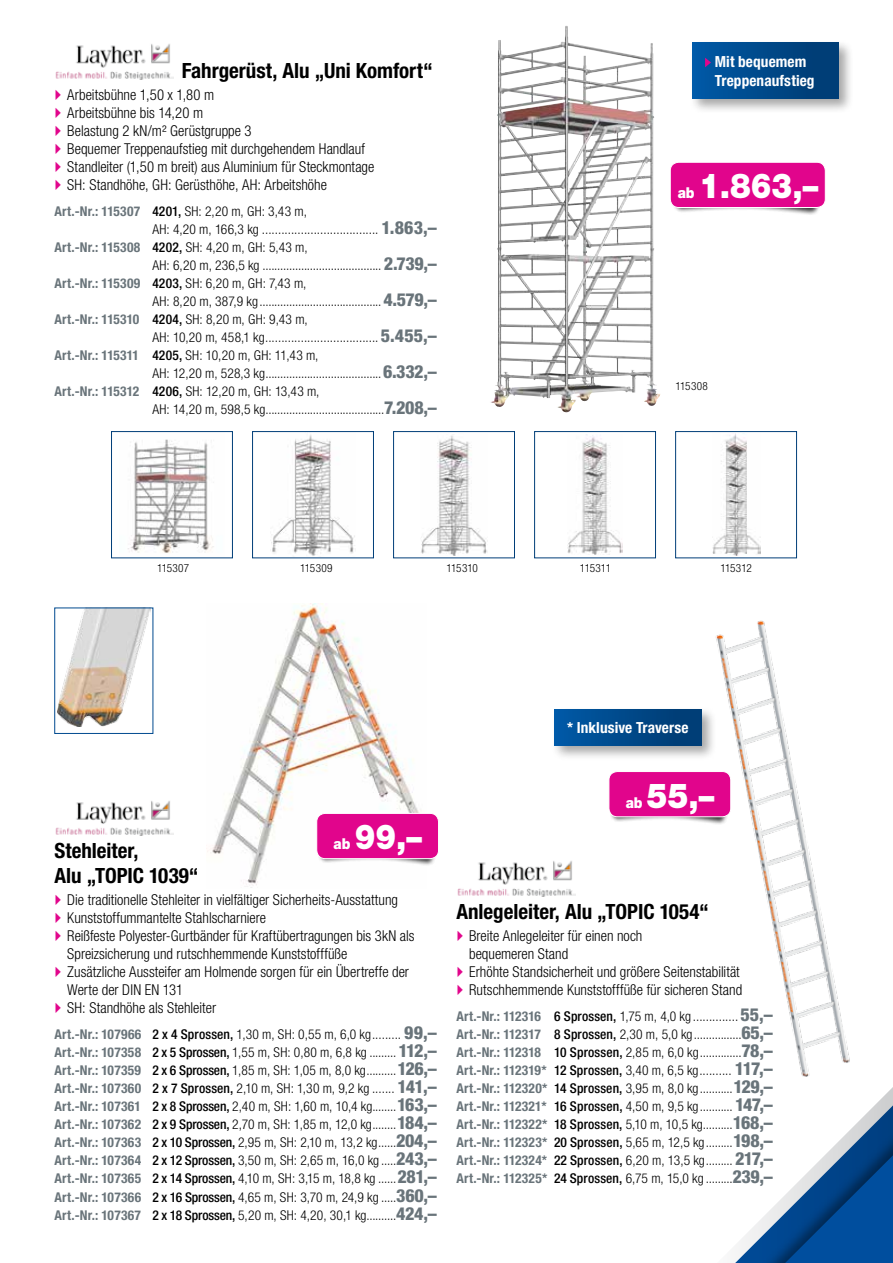
<style>
.page{position:relative;width:893px;height:1263px;background:#fff}
.page>*{position:absolute;margin:0;border:0;box-sizing:border-box;transform-origin:0 0}
.t1{font:900 34.5px "Helvetica Neue AFF 95";color:#fff;scale:.9 1}
.t2{font:21px/25.2px "Helvetica Neue Cnd AFF 77 Bd Cn";color:#000}
.t3{font:18px "Helvetica Neue Cnd AFF 87 Hv Cn";letter-spacing:-.02em;color:#69747a}
.t4{font:15.3px/18.5px "Helvetica Neue Cnd AFF 77 Bd Cn";letter-spacing:.005em;color:#fff}
.t5{font:15px/18px "Helvetica Neue Cnd AFF 47 Lt Cn";color:#000}
.t6{font:900 15px "Helvetica Neue AFF 95";color:#fff;scale:.9 1}
.t7{font:13.5px/18px "Helvetica Neue Cnd AFF 47 Lt Cn";letter-spacing:.015em;color:#000}
.t8{font:13.5px "Helvetica Neue Cnd AFF 77 Bd Cn";letter-spacing:.02em;color:#69747a}
.t9{font:11.25px "Helvetica Neue Cnd AFF 47 Lt Cn";letter-spacing:-.01em;color:#000}
.s1{font-family:"Helvetica Neue Cnd AFF 77 Bd Cn";color:#69747a}
.s2{font-family:"Helvetica Neue Cnd AFF 67 Med Cond"}
.s3{font-family:"Helvetica Neue Cnd AFF 87 Hv Cn";font-size:18px;color:#69747a}
.s4{font-family:"Helvetica Neue Cnd AFF 67 Med Cond";color:#000}
.s5{font-family:"Helvetica Neue Cnd AFF 47 Lt Cn";color:#000}
</style>
<div class="page">
<svg style="left:735px;top:1087px;width:158px;height:176px"></svg>
<img style="left:55px;top:44px;width:118px;height:35px">
<img style="left:491px;top:26px;width:170px;height:387px">
<img style="left:128px;top:439px;width:86px;height:114px">
<div style="left:111px;top:431px;width:122px;height:127px;border:1px solid #003e78"></div>
<img style="left:271px;top:434px;width:84px;height:122px">
<div style="left:252px;top:431px;width:122px;height:127px;border:1px solid #003e78"></div>
<img style="left:421px;top:435px;width:66px;height:121px">
<div style="left:393px;top:431px;width:122px;height:127px;border:1px solid #003e78"></div>
<img style="left:568px;top:435px;width:54px;height:119px">
<div style="left:534px;top:431px;width:122px;height:127px;border:1px solid #003e78"></div>
<img style="left:712px;top:434px;width:48px;height:122px">
<div style="left:675px;top:431px;width:122px;height:127px;border:1px solid #003e78"></div>
<img style="left:207px;top:603px;width:213px;height:285px">
<img style="left:55px;top:801px;width:118px;height:35px">
<img style="left:457px;top:861px;width:118px;height:35px">
<img style="left:715px;top:620px;width:135px;height:457px">
<div style="left:318px;top:819px;width:118px;height:48px;background:#000;opacity:.8"></div>
<div style="left:317px;top:813px;width:122px;height:46px;background:#e1058c;border-radius:9px"></div>
<div style="left:316px;top:813px;width:123px;height:46px;border:1px solid #fff;border-radius:9px"></div>
<div style="left:610px;top:777px;width:119px;height:48px;background:#000;opacity:.8"></div>
<div style="left:609px;top:771px;width:122px;height:46px;background:#e1058c;border-radius:9px"></div>
<div style="left:609px;top:771px;width:122px;height:46px;border:1px solid #fff;border-radius:9px"></div>
<div style="left:673px;top:167px;width:148px;height:49px;background:#000;opacity:.8"></div>
<div style="left:670px;top:162px;width:155px;height:45px;background:#e1058c;border-radius:9px"></div>
<div style="left:670px;top:162px;width:156px;height:46px;border:1px solid #fff;border-radius:9px"></div>
<div style="left:689px;top:39px;width:164px;height:75px;background:#000;opacity:.35"></div>
<div style="left:692px;top:42px;width:147px;height:56px;background:linear-gradient(to right,#0059a6,#003a6f)"></div>
<div style="left:551px;top:706px;width:166px;height:55px;background:#000;opacity:.35"></div>
<div style="left:554px;top:709px;width:147px;height:37px;background:linear-gradient(to right,#0059a6,#003a70)"></div>
<img style="left:57px;top:610px;width:94px;height:116px">
<svg style="left:705px;top:58px;width:9px;height:10px"></svg>
<h2 class="t2" style="left:182px;top:58px;width:253px">Fahrgerüst, Alu „Uni Komfort“</h2>
<p class="t5" style="left:67px;top:85px;width:309px">Arbeitsbühne 1,50 x 1,80 m<br>Arbeitsbühne bis 14,20 m<br>Belastung 2 kN/m² Gerüstgruppe 3<br>Bequemer Treppenaufstieg mit durchgehendem Handlauf Standleiter (1,50 m breit) aus Aluminium für Steckmontage SH: Standhöhe, GH: Gerüsthöhe, AH: Arbeitshöhe</p>
<p class="t7" style="left:152px;top:202px;width:156px;text-indent:-98px"><span class="s1">Art.-Nr.: 115307</span> <span class="s2">4201,</span> SH: 2,20 m, GH: 3,43 m,<br>AH: 4,20 m, 166,3 kg</p>
<h3 class="t3" style="left:382px;top:217px;width:57px">1.863,–</h3>
<p class="t7" style="left:152px;top:238px;width:157px;text-indent:-98px"><span class="s1">Art.-Nr.: 115308</span> <span class="s2">4202,</span> SH: 4,20 m, GH: 5,43 m,<br>AH: 6,20 m, 236,5 kg</p>
<p class="t7" style="left:152px;top:274px;width:156px;text-indent:-98px"><span class="s1">Art.-Nr.: 115309</span> <span class="s2">4203,</span> SH: 6,20 m, GH: 7,43 m,<br>AH: 8,20 m, 387,9 kg</p>
<p class="t7" style="left:152px;top:310px;width:157px;text-indent:-98px"><span class="s1">Art.-Nr.: 115310</span> <span class="s2">4204,</span> SH: 8,20 m, GH: 9,43 m,<br>AH: 10,20 m, 458,1 kg</p>
<p class="t7" style="left:152px;top:346px;width:168px;text-indent:-98px"><span class="s1">Art.-Nr.: 115311</span> <span class="s2">4205,</span> SH: 10,20 m, GH: 11,43 m,<br>AH: 12,20 m, 528,3 kg</p>
<p class="t7" style="left:152px;top:382px;width:169px;text-indent:-98px"><span class="s1">Art.-Nr.: 115312</span> <span class="s2">4206,</span> SH: 12,20 m, GH: 13,43 m,<br>AH: 14,20 m, 598,5 kg</p>
<h3 class="t3" style="left:384px;top:253px;width:54px">2.739,–</h3>
<h3 class="t3" style="left:383px;top:289px;width:55px">4.579,–</h3>
<h3 class="t3" style="left:381px;top:325px;width:57px">5.455,–</h3>
<h3 class="t3" style="left:383px;top:361px;width:55px">6.332,–</h3>
<h3 class="t3" style="left:384px;top:397px;width:54px">7.208,–</h3>
<p class="t4" style="left:715px;top:52px;width:101px">Mit bequemem<br>Treppenaufstieg</p>
<p class="t6" style="left:678px;top:184px;width:20px">ab</p>
<h1 class="t1" style="left:699px;top:165px;width:134px">1.863,–</h1>
<p class="t9" style="left:675px;top:380px;width:34px">115308</p>
<p class="t9" style="left:157px;top:562px;width:34px">115307</p>
<p class="t9" style="left:300px;top:562px;width:34px">115309</p>
<p class="t9" style="left:446px;top:562px;width:33px">115310</p>
<p class="t9" style="left:580px;top:562px;width:33px">115311</p>
<p class="t9" style="left:720px;top:562px;width:33px">115312</p>
<p class="t4" style="left:567px;top:718px;width:123px">* Inklusive Traverse</p>
<h1 class="t1" style="left:355px;top:816px;width:76px">99,–</h1>
<p class="t6" style="left:333px;top:835px;width:20px">ab</p>
<h2 class="t2" style="left:55px;top:838px;width:146px">Stehleiter,<br>Alu „TOPIC 1039“</h2>
<p class="t5" style="left:67px;top:890px;width:349px">Die traditionelle Stehleiter in vielfältiger Sicherheits-Ausstattung Kunststoffummantelte Stahlscharniere<br>Reißfeste Polyester-Gurtbänder für Kraftübertragungen bis 3kN als Spreizsicherung und rutschhemmende Kunststofffüße<br>Zusätzliche Aussteifer am Holmende sorgen für ein Übertreffe der Werte der DIN EN 131<br>SH: Standhöhe als Stehleiter</p>
<p class="t7" style="left:55px;top:1025px;width:318px"><span class="s1">Art.-Nr.: 107966</span> <span class="s2">2 x 4 Sprossen,</span> 1,30 m, SH: 0,55 m, 6,0 kg</p>
<h3 class="t3" style="left:404px;top:1022px;width:34px">99,–</h3>
<p class="t7" style="left:55px;top:1043px;width:314px"><span class="s1">Art.-Nr.: 107358</span> <span class="s2">2 x 5 Sprossen,</span> 1,55 m, SH: 0,80 m, 6,8 kg</p>
<h3 class="t3" style="left:399px;top:1040px;width:40px">112,–</h3>
<p class="t7" style="left:55px;top:1061px;width:313px"><span class="s1">Art.-Nr.: 107359</span> <span class="s2">2 x 6 Sprossen,</span> 1,85 m, SH: 1,05 m, 8,0 kg</p>
<h3 class="t3" style="left:397px;top:1058px;width:41px">126,–</h3>
<p class="t7" style="left:55px;top:1079px;width:316px"><span class="s1">Art.-Nr.: 107360</span> <span class="s2">2 x 7 Sprossen,</span> 2,10 m, SH: 1,30 m, 9,2 kg</p>
<h3 class="t3" style="left:398px;top:1076px;width:41px">141,–</h3>
<p class="t7" style="left:55px;top:1097px;width:319px"><span class="s1">Art.-Nr.: 107361</span> <span class="s2">2 x 8 Sprossen,</span> 2,40 m, SH: 1,60 m, 10,4 kg</p>
<h3 class="t3" style="left:397px;top:1094px;width:41px">163,–</h3>
<p class="t7" style="left:55px;top:1115px;width:319px"><span class="s1">Art.-Nr.: 107362</span> <span class="s2">2 x 9 Sprossen,</span> 2,70 m, SH: 1,85 m, 12,0 kg</p>
<h3 class="t3" style="left:397px;top:1112px;width:41px">184,–</h3>
<p class="t7" style="left:55px;top:1133px;width:384px;text-align:justify"><span class="s1">Art.-Nr.: 107363</span> <span class="s2">2 x 10 Sprossen,</span> 2,95 m, SH: 2,10 m, 13,2 kg <span class="s3">204,– </span><span class="s1">Art.-Nr.: 107364</span> <span class="s2">2 x 12 Sprossen,</span> 3,50 m, SH: 2,65 m, 16,0 kg <span class="s3">243,– </span><span class="s1">Art.-Nr.: 107365</span> <span class="s2">2 x 14 Sprossen,</span> 4,10 m, SH: 3,15 m, 18,8 kg <span class="s3">281,– </span><span class="s1">Art.-Nr.: 107366</span> <span class="s2">2 x 16 Sprossen,</span> 4,65 m, SH: 3,70 m, 24,9 kg <span class="s3">360,– </span><span class="s1">Art.-Nr.: 107367</span> <span class="s2">2 x 18 Sprossen,</span> 5,20 m, SH: 4,20, 30,1 kg</p>
<h3 class="t3" style="left:396px;top:1202px;width:42px">424,–</h3>
<h1 class="t1" style="left:647px;top:775px;width:76px">55,–</h1>
<p class="t6" style="left:626px;top:793px;width:20px">ab</p>
<h2 class="t2" style="left:456px;top:898px;width:254px">Anlegeleiter, Alu „TOPIC 1054“</h2>
<p class="t5" style="left:469px;top:926px;width:275px">Breite Anlegeleiter für einen noch<br>bequemeren Stand<br>Erhöhte Standsicherheit und größere Seitenstabilität Rutschhemmende Kunststofffüße für sicheren Stand</p>
<p class="t8" style="left:456px;top:1008px;width:236px">Art.-Nr.: 112316 <span class="s4">6 Sprossen,</span> <span class="s5">1,75 m, 4,0 kg</span></p>
<h3 class="t3" style="left:740px;top:1003px;width:34px">55,–</h3>
<p class="t8" style="left:456px;top:1026px;width:238px">Art.-Nr.: 112317 <span class="s4">8 Sprossen,</span> <span class="s5">2,30 m, 5,0 kg</span></p>
<h3 class="t3" style="left:741px;top:1021px;width:33px">65,–</h3>
<p class="t8" style="left:456px;top:1044px;width:244px">Art.-Nr.: 112318 <span class="s4">10 Sprossen,</span> <span class="s5">2,85 m, 6,0 kg</span></p>
<h3 class="t3" style="left:741px;top:1039px;width:33px">78,–</h3>
<p class="t8" style="left:456px;top:1062px;width:244px">Art.-Nr.: 112319* <span class="s4">12 Sprossen,</span> <span class="s5">3,40 m, 6,5 kg</span></p>
<h3 class="t3" style="left:735px;top:1057px;width:40px">117,–</h3>
<p class="t8" style="left:456px;top:1080px;width:244px">Art.-Nr.: 112320* <span class="s4">14 Sprossen,</span> <span class="s5">3,95 m, 8,0 kg</span></p>
<h3 class="t3" style="left:733px;top:1075px;width:41px">129,–</h3>
<p class="t8" style="left:456px;top:1098px;width:244px">Art.-Nr.: 112321* <span class="s4">16 Sprossen,</span> <span class="s5">4,50 m, 9,5 kg</span></p>
<h3 class="t3" style="left:735px;top:1093px;width:39px">147,–</h3>
<p class="t8" style="left:456px;top:1116px;width:248px">Art.-Nr.: 112322* <span class="s4">18 Sprossen,</span> <span class="s5">5,10 m, 10,5 kg</span></p>
<h3 class="t3" style="left:733px;top:1111px;width:41px">168,–</h3>
<p class="t8" style="left:456px;top:1134px;width:250px">Art.-Nr.: 112323* <span class="s4">20 Sprossen,</span> <span class="s5">5,65 m, 12,5 kg</span></p>
<h3 class="t3" style="left:733px;top:1129px;width:41px">198,–</h3>
<p class="t8" style="left:456px;top:1152px;width:250px">Art.-Nr.: 112324* <span class="s4">22 Sprossen,</span> <span class="s5">6,20 m, 13,5 kg</span></p>
<h3 class="t3" style="left:735px;top:1147px;width:39px">217,–</h3>
<p class="t8" style="left:456px;top:1170px;width:249px">Art.-Nr.: 112325* <span class="s4">24 Sprossen,</span> <span class="s5">6,75 m, 15,0 kg</span></p>
<h3 class="t3" style="left:732px;top:1165px;width:42px">239,–</h3>
</div>
